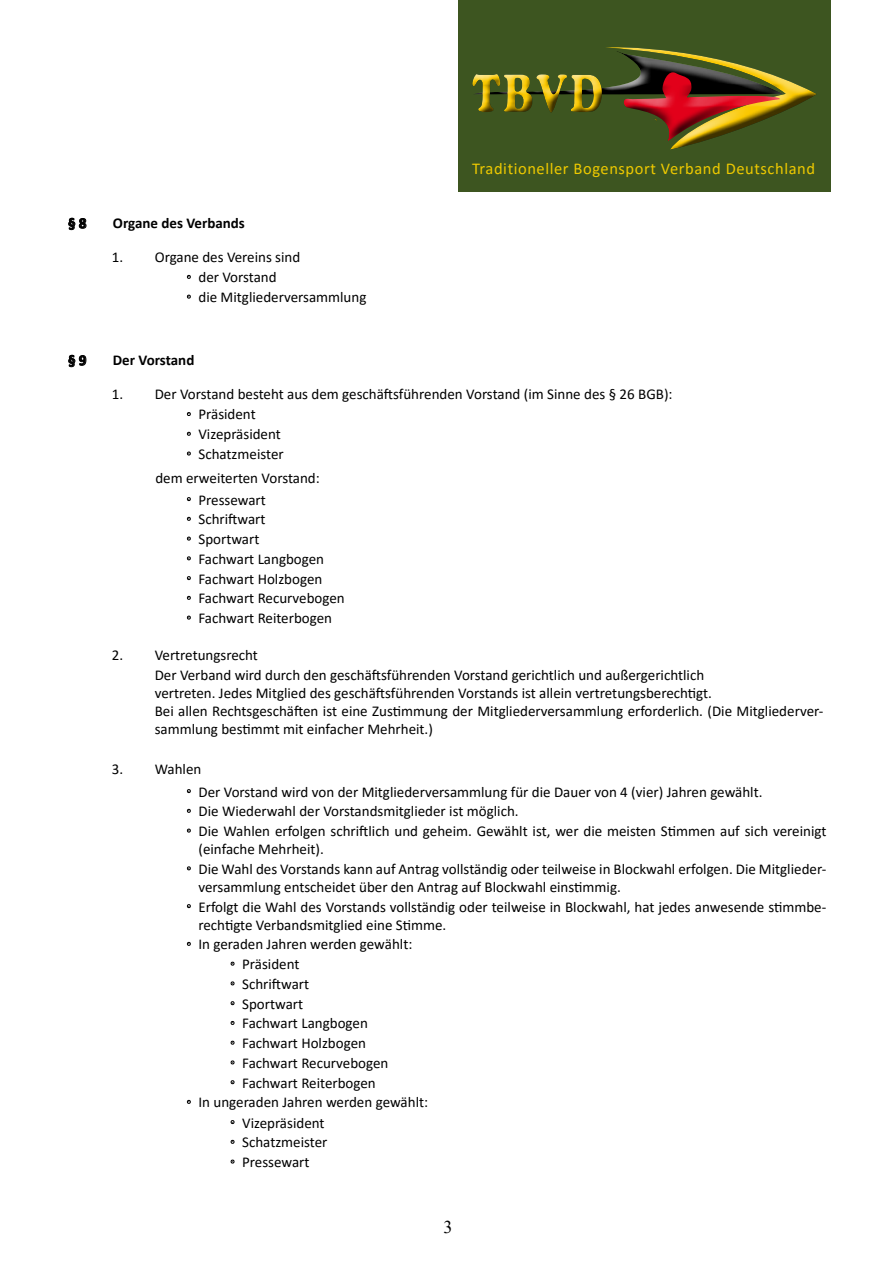
<style>
.page{position:relative;width:893px;height:1263px;background:#fff}
.page>*{position:absolute;margin:0;border:0;box-sizing:border-box;transform-origin:0 0}
.t1{font:18px "Times New Roman";color:#000}
.t2{font:16.5px "Calibri";letter-spacing:.035em;color:#eec900}
.t3{font:15px/19.8px "Calibri";color:#000}
.t4{font:700 15px "Calibri";color:#000}
</style>
<div class="page">
<div style="left:459px;top:0;width:372px;height:191px;background:#3d5520"></div>
<div style="left:469px;top:47px;width:350px;height:116px;background:#000;opacity:.75"></div>
<div style="left:618px;top:114px;width:45px;height:42px;background:#3d5520;border-radius:50%"></div>
<svg style="left:68px;top:217px;width:19px;height:13px"></svg>
<svg style="left:186px;top:274px;width:5px;height:5px"></svg>
<svg style="left:186px;top:294px;width:5px;height:5px"></svg>
<svg style="left:68px;top:354px;width:19px;height:13px"></svg>
<svg style="left:186px;top:412px;width:5px;height:4px"></svg>
<svg style="left:186px;top:431px;width:5px;height:5px"></svg>
<svg style="left:186px;top:451px;width:5px;height:5px"></svg>
<svg style="left:186px;top:497px;width:5px;height:5px"></svg>
<svg style="left:186px;top:516px;width:5px;height:5px"></svg>
<svg style="left:186px;top:536px;width:5px;height:5px"></svg>
<svg style="left:186px;top:556px;width:5px;height:5px"></svg>
<svg style="left:186px;top:576px;width:5px;height:5px"></svg>
<svg style="left:186px;top:595px;width:5px;height:5px"></svg>
<svg style="left:186px;top:615px;width:5px;height:5px"></svg>
<svg style="left:186px;top:789px;width:5px;height:5px"></svg>
<svg style="left:186px;top:808px;width:5px;height:5px"></svg>
<svg style="left:186px;top:828px;width:5px;height:5px"></svg>
<svg style="left:186px;top:866px;width:5px;height:5px"></svg>
<svg style="left:186px;top:904px;width:5px;height:5px"></svg>
<svg style="left:186px;top:941px;width:5px;height:5px"></svg>
<svg style="left:230px;top:961px;width:5px;height:5px"></svg>
<svg style="left:230px;top:981px;width:5px;height:5px"></svg>
<svg style="left:230px;top:1001px;width:5px;height:5px"></svg>
<svg style="left:230px;top:1021px;width:5px;height:4px"></svg>
<svg style="left:230px;top:1040px;width:5px;height:5px"></svg>
<svg style="left:230px;top:1060px;width:5px;height:5px"></svg>
<svg style="left:230px;top:1080px;width:5px;height:5px"></svg>
<svg style="left:230px;top:1120px;width:5px;height:5px"></svg>
<svg style="left:230px;top:1139px;width:5px;height:5px"></svg>
<svg style="left:230px;top:1159px;width:5px;height:5px"></svg>
<svg style="left:186px;top:1099px;width:5px;height:5px"></svg>
<p class="t4" style="left:68px;top:213px;width:20px">§ 8</p>
<p class="t4" style="left:113px;top:213px;width:134px">Organe des Verbands</p>
<p class="t3" style="left:188px;top:247px;width:180px;text-indent:-76px">1. Organe des Vereins sind<br><sup>.</sup> der Vorstand<br><sup>.</sup> die Mitgliederversammlung</p>
<p class="t2" style="left:472px;top:157px;width:345px">Traditioneller Bogensport Verband Deutschland</p>
<p class="t4" style="left:68px;top:350px;width:20px">§ 9</p>
<p class="t4" style="left:113px;top:350px;width:83px">Der Vorstand</p>
<p class="t3" style="left:188px;top:384px;width:486px;text-indent:-76px">1. Der Vorstand besteht aus dem geschäftsführenden Vorstand (im Sinne des § 26 BGB): <sup>.</sup> Präsident<br><sup>.</sup> Vizepräsident<br><sup>.</sup> Schatzmeister</p>
<p class="t3" style="left:188px;top:467px;width:134px;line-height:21.3px;text-indent:-32px">dem erweiterten Vorstand: <sup>.</sup> Pressewart</p>
<p class="t3" style="left:188px;top:509px;width:159px"><sup>.</sup> Schriftwart<br><sup>.</sup> Sportwart<br><sup>.</sup> Fachwart Langbogen<br><sup>.</sup> Fachwart Holzbogen<br><sup>.</sup> Fachwart Recurvebogen <sup>.</sup> Fachwart Reiterbogen</p>
<p class="t3" style="left:155px;top:645px;width:551px;text-indent:-43px">2. Vertretungsrecht<br>Der Verband wird durch den geschäftsführenden Vorstand gerichtlich und außergerichtlich</p>
<p class="t3" style="left:155px;top:684px;width:670px;line-height:18px">vertreten. Jedes Mitglied des geschäftsführenden Vorstands ist allein vertretungsberechtigt.<br>Bei allen Rechtsgeschäften ist eine Zustimmung der Mitgliederversammlung erforderlich. (Die Mitgliederver&shy;sammlung bestimmt mit einfacher Mehrheit.)</p>
<p class="t3" style="left:188px;top:758px;width:576px;line-height:22.4px;text-indent:-76px">3. Wahlen<br><sup>.</sup> Der Vorstand wird von der Mitgliederversammlung für die Dauer von 4 (vier) Jahren gewählt.</p>
<p class="t3" style="left:188px;top:801px;width:640px"><sup>.</sup> Die Wiederwahl der Vorstandsmitglieder ist möglich.<br><sup>.</sup> Die Wahlen erfolgen schriftlich und geheim. Gewählt ist, wer die meisten Stimmen auf sich vereinigt</p>
<p class="t3" style="left:188px;top:839px;width:640px;text-indent:11px">(einfache Mehrheit).<br><sup>.</sup> Die Wahl des Vorstands kann auf Antrag vollständig oder teilweise in Blockwahl erfolgen. Die Mitglieder-</p>
<p class="t3" style="left:188px;top:876px;width:640px;text-indent:11px">versammlung entscheidet über den Antrag auf Blockwahl einstimmig.<br><sup>.</sup> Erfolgt die Wahl des Vorstands vollständig oder teilweise in Blockwahl, hat jedes anwesende stimmbe-</p>
<p class="t3" style="left:198px;top:914px;width:249px">rechtigte Verbandsmitglied eine Stimme.</p>
<p class="t3" style="left:188px;top:934px;width:226px"><sup>.</sup> In geraden Jahren werden gewählt:</p>
<p class="t3" style="left:231px;top:954px;width:69px"><sup>.</sup> Präsident</p>
<p class="t3" style="left:231px;top:973px;width:79px"><sup>.</sup> Schriftwart</p>
<p class="t3" style="left:231px;top:993px;width:73px"><sup>.</sup> Sportwart</p>
<p class="t3" style="left:231px;top:1013px;width:138px"><sup>.</sup> Fachwart Langbogen</p>
<p class="t3" style="left:231px;top:1033px;width:136px"><sup>.</sup> Fachwart Holzbogen</p>
<p class="t3" style="left:231px;top:1052px;width:159px"><sup>.</sup> Fachwart Recurvebogen</p>
<p class="t3" style="left:231px;top:1072px;width:146px"><sup>.</sup> Fachwart Reiterbogen</p>
<p class="t3" style="left:231px;top:1112px;width:97px"><sup>.</sup> Vizepräsident <sup>.</sup> Schatzmeister <sup>.</sup> Pressewart</p>
<p class="t3" style="left:188px;top:1092px;width:242px"><sup>.</sup> In ungeraden Jahren werden gewählt:</p>
<p class="t1" style="left:444px;top:1214px;width:10px">3</p>
</div>
